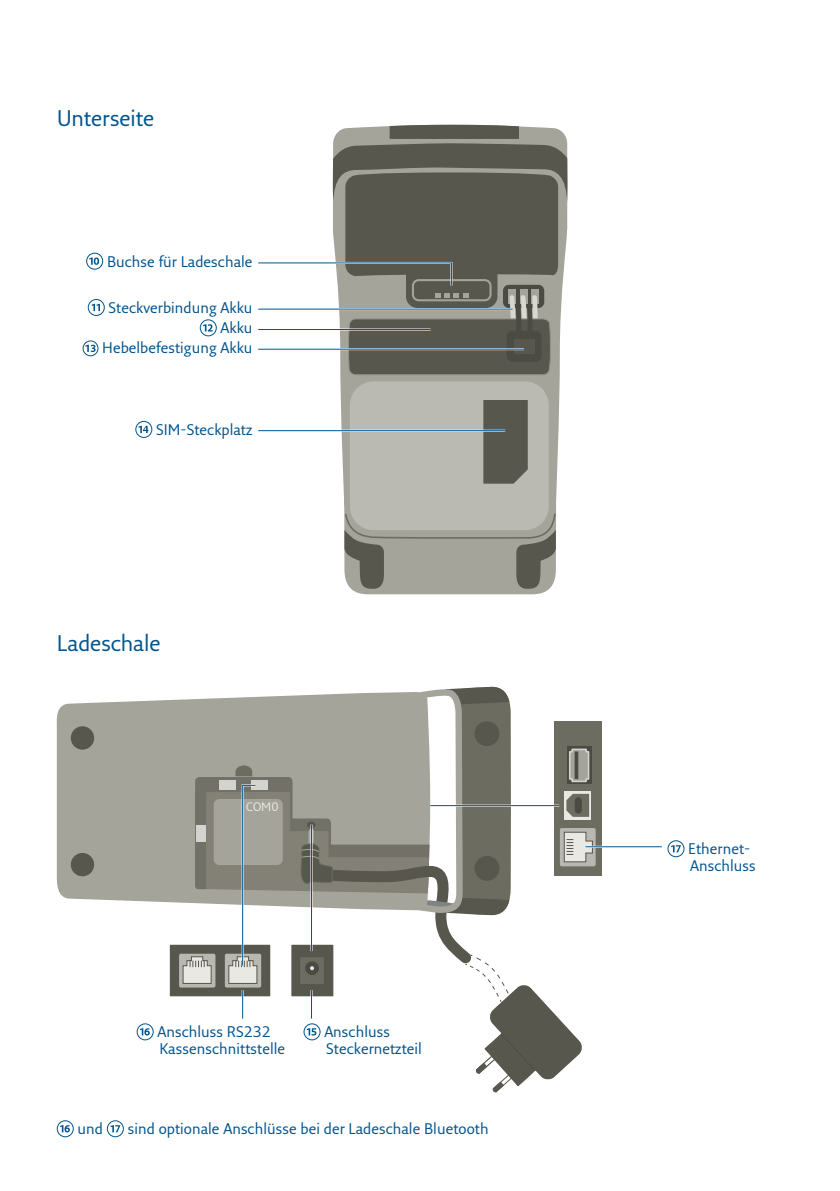
<style>
.page{position:relative;width:840px;height:1191px;background:#fff}
.page>*{position:absolute;margin:0;border:0;box-sizing:border-box;transform-origin:0 0}
.t1{font:22px "Fresco Sans Plus Pro";letter-spacing:-.005em;color:#00548e}
.t2{font:15px/17px "Fresco Sans Plus Pro";color:#00548e}
.t3{font:12px "Fresco Sans Plus Pro";color:#e9e9e3}
</style>
<div class="page">
<svg style="left:351px;top:589px;width:198px;height:5px"></svg>
<svg style="left:344px;top:525px;width:212px;height:64px;background:#929289"></svg>
<svg style="left:340px;top:375px;width:220px;height:150px;background:#b2b2aa"></svg>
<div style="left:349px;top:380px;width:200px;height:151px;background:#babab3;border-radius:25px"></div>
<div style="left:348px;top:380px;width:202px;height:152px;border:2px solid #a4a49b;border-radius:25px"></div>
<div style="left:483px;top:400px;width:44px;height:84px;background:#58574e"></div>
<div style="left:56px;top:699px;width:127px;height:204px;background:#a4a49b"></div>
<div style="left:71px;top:726px;width:23px;height:23px;background:#58574e;border-radius:50%"></div>
<div style="left:71px;top:853px;width:23px;height:23px;background:#58574e;border-radius:50%"></div>
<div style="left:553px;top:721px;width:48px;height:154px;background:#6d6c61"></div>
<svg style="left:559px;top:828px;width:36px;height:38px"></svg>
<div style="left:170px;top:944px;width:100px;height:52px;background:#58574e"></div>
<div style="left:179px;top:953px;width:36px;height:34px;background:linear-gradient(to bottom,#b8b8b1,#b8b8b1);border-radius:2px"></div>
<svg style="left:89px;top:257px;width:10px;height:8px"></svg>
<div style="left:86px;top:253px;width:17px;height:17px;border:1px solid #00548e;border-radius:50%"></div>
<svg style="left:203px;top:324px;width:10px;height:7px"></svg>
<div style="left:200px;top:319px;width:17px;height:17px;border:1px solid #00548e;border-radius:50%"></div>
<svg style="left:92px;top:304px;width:8px;height:7px"></svg>
<div style="left:88px;top:299px;width:17px;height:17px;border:1px solid #00548e;border-radius:50%"></div>
<svg style="left:85px;top:345px;width:11px;height:7px"></svg>
<div style="left:82px;top:340px;width:16px;height:16px;border:1px solid #00548e;border-radius:50%"></div>
<svg style="left:138px;top:426px;width:10px;height:7px"></svg>
<div style="left:135px;top:421px;width:17px;height:17px;border:1px solid #00548e;border-radius:50%"></div>
<hr style="left:259px;top:430px;width:246px;height:2px;background:#fff">
<hr style="left:258px;top:430px;width:247px;height:1px;background:#00548e">
<svg style="left:258px;top:125px;width:309px;height:250px"></svg>
<svg style="left:671px;top:845px;width:9px;height:7px"></svg>
<div style="left:667px;top:840px;width:17px;height:17px;border:1px solid #00548e;border-radius:50%"></div>
<hr style="left:585px;top:845px;width:76px;height:2px;background:#fff">
<hr style="left:585px;top:846px;width:76px;height:1px;background:#00548e">
<svg style="left:140px;top:1028px;width:10px;height:7px"></svg>
<div style="left:136px;top:1023px;width:18px;height:17px;border:1px solid #00548e;border-radius:50%"></div>
<svg style="left:183px;top:687px;width:409px;height:406px"></svg>
<svg style="left:60px;top:1125px;width:10px;height:7px"></svg>
<div style="left:57px;top:1120px;width:17px;height:17px;border:1px solid #00548e;border-radius:50%"></div>
<svg style="left:110px;top:1125px;width:10px;height:7px"></svg>
<div style="left:107px;top:1120px;width:17px;height:17px;border:1px solid #00548e;border-radius:50%"></div>
<h1 class="t1" style="left:57px;top:104px;width:99px">Unterseite</h1>
<p class="t2" style="left:107px;top:253px;width:147px">Buchse für Ladeschale</p>
<p class="t2" style="left:108px;top:299px;width:145px">Steckverbindung Akku</p>
<p class="t2" style="left:102px;top:339px;width:152px">Hebelbefestigung Akku</p>
<p class="t2" style="left:220px;top:319px;width:33px">Akku</p>
<p class="t2" style="left:156px;top:421px;width:98px">SIM-Steckplatz</p>
<h1 class="t1" style="left:57px;top:629px;width:105px">Ladeschale</h1>
<p class="t3" style="left:246px;top:799px;width:34px">COM0</p>
<p class="t2" style="left:157px;top:1023px;width:129px">Anschluss RS232<br>Kassenschnittstelle</p>
<p class="t2" style="left:324px;top:1023px;width:99px">Anschluss<br>Steckernetzteil</p>
<p class="t2" style="left:78px;top:1120px;width:27px">und</p>
<p class="t2" style="left:128px;top:1120px;width:362px">sind optionale Anschlüsse bei der Ladeschale Bluetooth</p>
<p class="t2" style="left:688px;top:840px;width:69px">Ethernet-<br>Anschluss</p>
</div>
